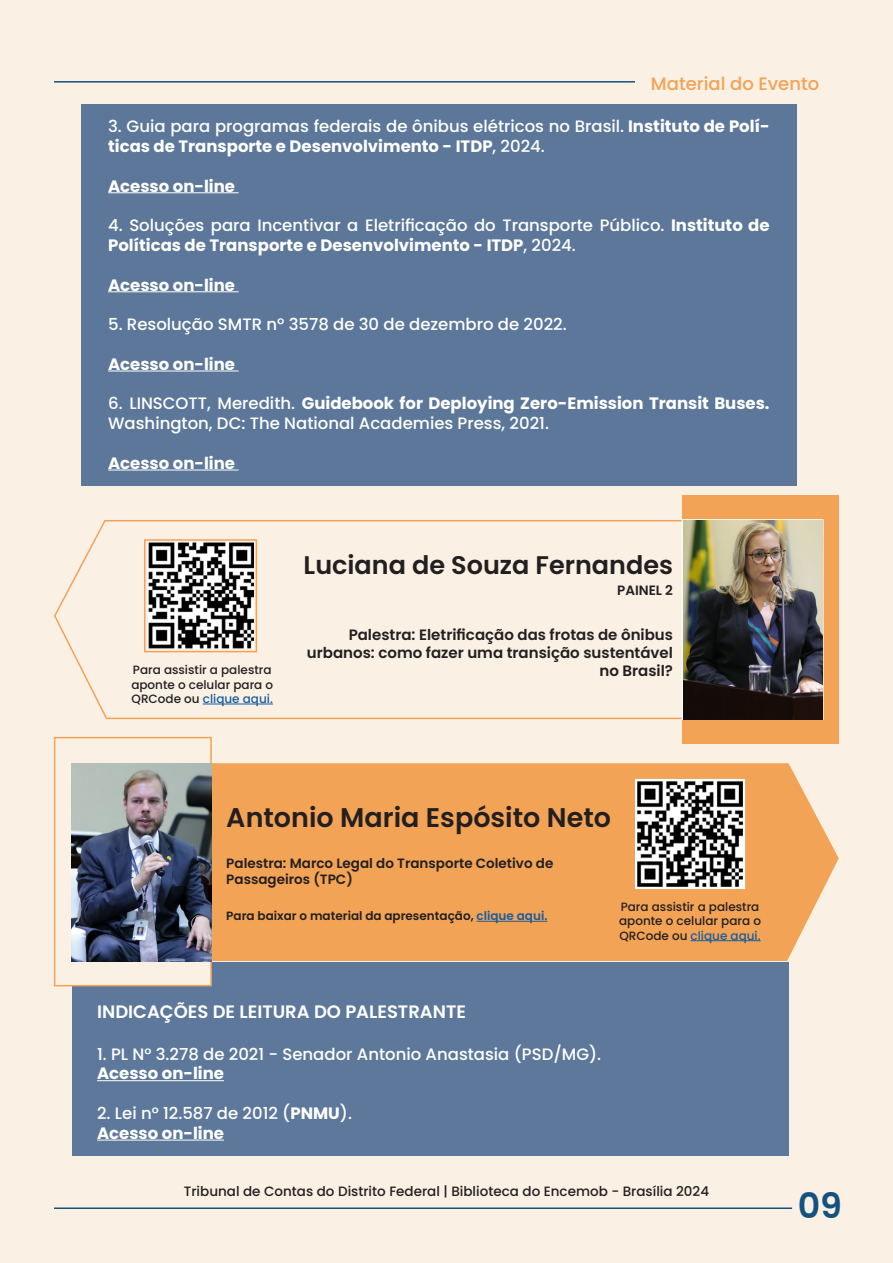
<style>
.page{position:relative;width:893px;height:1263px;background:#faf0e4}
.page>*{position:absolute;margin:0;border:0;box-sizing:border-box;transform-origin:0 0}
.t1{font:600 34.95px "Poppins";color:#135280}
.t2{font:600 27px "Poppins";color:#231f20}
.t3{font:700 27px "Poppins";color:#231f20}
.t4{font:600 25.5px "Poppins";color:#231f20}
.t5{font:600 18px "Poppins";color:#fff}
.t6{font:500 18px "Poppins";color:#f3a356}
.t7{font:500 16.5px/19.8px "Poppins";color:#fff}
.t8{font:700 16.5px "Poppins";color:#fff}
.t9{font:600 15px/18px "Poppins";color:#231f20;text-align:right}
.t10{font:500 13.5px "Poppins";color:#231f20}
.t11{font:600 13.5px/16.2px "Poppins";color:#231f20}
.t12{font:500 12px/14.4px "Poppins";color:#231f20}
.t13{font:600 12px "Poppins";color:#231f20}
.s1{font-weight:700}
.s2{color:#175d9e}
</style>
<div class="page">
<hr style="left:54px;top:1207px;width:738px;height:2px;background:#135280">
<hr style="left:54px;top:81px;width:630px;height:2px;background:#135280">
<svg style="left:53px;top:520px;width:771px;height:247px"></svg>
<hr style="left:203px;top:704px;width:70px;height:1px;background:#175d9e">
<div style="left:682px;top:495px;width:157px;height:248px;background:#f3a356"></div>
<svg style="left:682px;top:519px;width:142px;height:201px"></svg>
<div style="left:144px;top:539px;width:113px;height:113px;border:2px solid #f3a356"></div>
<img style="left:148px;top:543px;width:106px;height:106px">
<img style="left:683px;top:520px;width:139px;height:199px">
<div style="left:212px;top:763px;width:627px;height:198px;background:#f3a356"></div>
<hr style="left:477px;top:921px;width:70px;height:1px;background:#175d9e">
<hr style="left:691px;top:940px;width:70px;height:1px;background:#175d9e">
<div style="left:633px;top:777px;width:114px;height:113px;background:#f4ffff;border:2px solid #f3a356"></div>
<div style="left:635px;top:63px;width:70px;height:41px;background:#faf0e4"></div>
<div style="left:81px;top:104px;width:715px;height:381px;background:#5c7799"></div>
<div style="left:72px;top:962px;width:717px;height:193px;background:#5d789a"></div>
<hr style="left:108px;top:192px;width:131px;height:1px;background:#fff">
<hr style="left:108px;top:291px;width:131px;height:1px;background:#fff">
<hr style="left:108px;top:371px;width:131px;height:1px;background:#fff">
<hr style="left:108px;top:470px;width:131px;height:1px;background:#fff">
<div style="left:54px;top:737px;width:158px;height:249px;background:#faf0e4;border:2px solid #f3a356"></div>
<hr style="left:97px;top:1080px;width:127px;height:1px;background:#fff">
<hr style="left:97px;top:1140px;width:127px;height:1px;background:#fff">
<img style="left:71px;top:763px;width:141px;height:198px">
<img style="left:637px;top:781px;width:106px;height:106px">
<p class="t6" style="left:651px;top:73px;width:170px">Material do Evento</p>
<p class="t7" style="left:108px;top:117px;width:663px">3. Guia para programas federais de ônibus elétricos no Brasil. <span class="s1">Instituto de Polí&shy;ticas de Transporte e Desenvolvimento - ITDP</span>, 2024.</p>
<p class="t8" style="left:108px;top:176px;width:128px">Acesso on-line</p>
<p class="t7" style="left:108px;top:216px;width:663px">4. Soluções para Incentivar a Eletrificação do Transporte Público. <span class="s1">Instituto de<br>Políticas de Transporte e Desenvolvimento - ITDP</span>, 2024.</p>
<p class="t8" style="left:108px;top:275px;width:128px">Acesso on-line</p>
<p class="t7" style="left:108px;top:315px;width:460px">5. Resolução SMTR nº 3578 de 30 de dezembro de 2022.</p>
<p class="t8" style="left:108px;top:354px;width:128px">Acesso on-line</p>
<p class="t7" style="left:108px;top:394px;width:663px">6. LINSCOTT, Meredith. <span class="s1">Guidebook for Deploying Zero-Emission Transit Buses.<br></span>Washington, DC: The National Academies Press, 2021.</p>
<p class="t8" style="left:108px;top:453px;width:128px">Acesso on-line</p>
<p class="t4" style="left:304px;top:550px;width:371px">Luciana de Souza Fernandes</p>
<p class="t11" style="left:617px;top:582px;width:57px">PAINEL 2</p>
<p class="t9" style="left:307px;top:626px;width:368px">Palestra: Eletrificação das frotas de ônibus urbanos: como fazer uma transição sustentável</p>
<p class="t12" style="left:133px;top:663px;width:140px">Para assistir a palestra</p>
<p class="t9" style="left:599px;top:662px;width:75px">no Brasil?</p>
<p class="t12" style="left:131px;top:677px;width:143px">aponte o celular para o<br>QRCode ou <span class="s2">clique aqui.</span></p>
<p class="t2" style="left:226px;top:802px;width:386px">Antonio Maria Espósito Neto</p>
<p class="t11" style="left:226px;top:855px;width:329px">Palestra: Marco Legal do Transporte Coletivo de<br>Passageiros (TPC)</p>
<p class="t13" style="left:226px;top:909px;width:323px">Para baixar o material da apresentação, <span class="s2">clique aqui.</span></p>
<p class="t12" style="left:619px;top:900px;width:143px">Para assistir a palestra aponte o celular para o<br>QRCode ou <span class="s2">clique aqui.</span></p>
<p class="t3" style="left:238px;top:837px;width:28px">13</p>
<p class="t5" style="left:97px;top:1001px;width:370px">INDICAÇÕES DE LEITURA DO PALESTRANTE</p>
<p class="t7" style="left:97px;top:1044px;width:506px">1. PL N° 3.278 de 2021 - Senador Antonio Anastasia (PSD/MG).</p>
<p class="t8" style="left:97px;top:1064px;width:128px">Acesso on-line</p>
<p class="t7" style="left:97px;top:1103px;width:256px">2. Lei n° 12.587 de 2012 (<span class="s1">PNMU</span>).</p>
<p class="t8" style="left:97px;top:1123px;width:128px">Acesso on-line</p>
<p class="t10" style="left:184px;top:1183px;width:527px">Tribunal de Contas do Distrito Federal | Biblioteca do Encemob - Brasília 2024</p>
<p class="t1" style="left:798px;top:1186px;width:46px">09</p>
</div>
